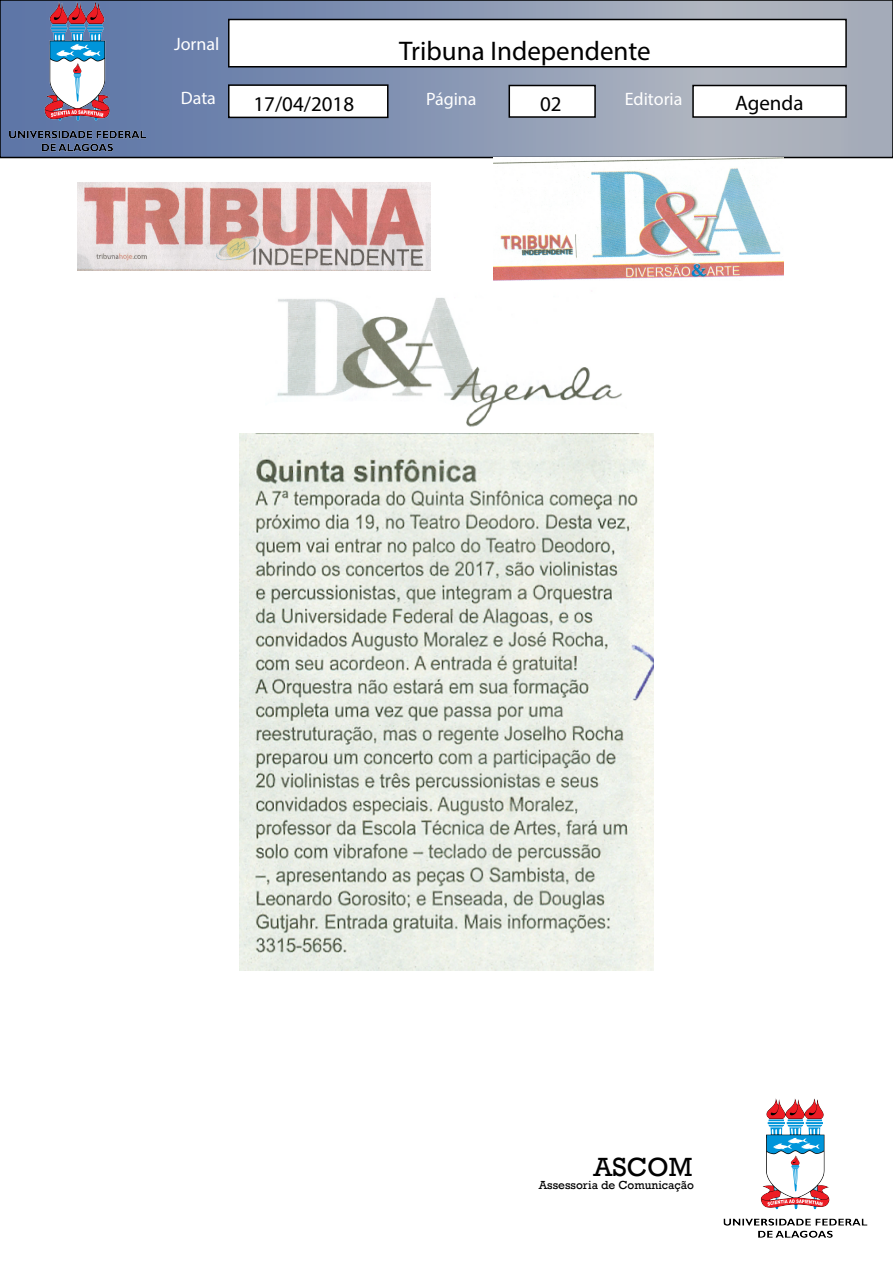
<style>
.page{position:relative;width:893px;height:1263px;background:#fff}
.page>*{position:absolute;margin:0;border:0;box-sizing:border-box;transform-origin:0 0}
.t1{font:27px "Myriad Pro";color:#000}
.t2{font:27px "Rockwell";color:#000}
.t3{font:21px "Myriad Pro";color:#000}
.t4{font:18px "Myriad Pro";color:#fff}
.t5{font:12px "Rockwell";color:#000}
</style>
<div class="page">
<svg style="left:154px;top:3px;width:736px;height:152px;background:#8e9bb4"></svg>
<div style="left:0;top:0;width:893px;height:158px;border:2px solid #000"></div>
<img style="left:0;top:0;width:154px;height:157px">
<div style="left:228px;top:19px;width:619px;height:49px;background:#fff;border:2px solid #000"></div>
<div style="left:228px;top:84px;width:160px;height:34px;background:#fff;border:2px solid #000"></div>
<div style="left:508px;top:85px;width:88px;height:33px;background:#fff;border:2px solid #000"></div>
<div style="left:692px;top:85px;width:155px;height:33px;background:#fff;border:2px solid #000"></div>
<img style="left:723px;top:1098px;width:145px;height:140px">
<img style="left:77px;top:183px;width:353px;height:88px">
<img style="left:494px;top:158px;width:289px;height:122px">
<img style="left:257px;top:298px;width:379px;height:136px">
<img style="left:239px;top:434px;width:415px;height:536px">
<p class="t4" style="left:174px;top:33px;width:47px">Jornal</p>
<h1 class="t1" style="left:399px;top:34px;width:253px">Tribuna Independente</h1>
<p class="t4" style="left:181px;top:86px;width:37px">Data</p>
<p class="t4" style="left:426px;top:88px;width:52px">Página</p>
<p class="t4" style="left:625px;top:88px;width:59px">Editoria</p>
<p class="t3" style="left:254px;top:91px;width:102px">17/04/2018</p>
<p class="t3" style="left:540px;top:91px;width:23px">02</p>
<p class="t3" style="left:735px;top:90px;width:70px">Agenda</p>
<h1 class="t2" style="left:594px;top:1151px;width:100px">ASCOM</h1>
<p class="t5" style="left:539px;top:1178px;width:157px">Assessoria de Comunicação</p>
</div>
